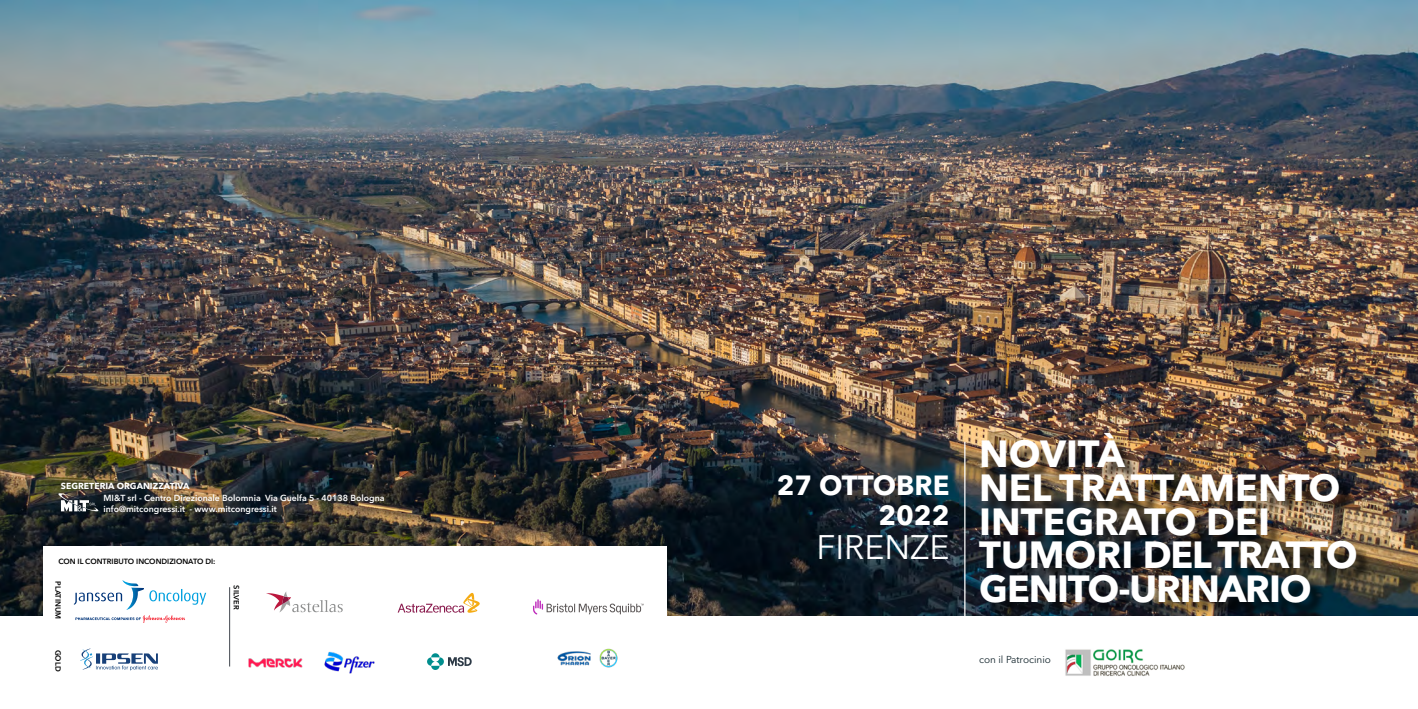
<style>
.page{position:relative;width:1418px;height:709px;background:#fff}
.page>*{position:absolute;margin:0;border:0;box-sizing:border-box;transform-origin:0 0}
.t1{font:700 37.5px/33.8px "Avenir Next LT Pro";letter-spacing:-.01em;color:#fff}
.t2{font:33.75px "Avenir Next LT Pro";color:#fff}
.t3{font:700 27.5px/30px "Avenir Next LT Pro";color:#fff;text-align:right}
.t4{font:10px "Avenir Next LT Pro";color:#13252c}
.t5{font:600 8.75px/11.2px "Avenir Next LT Pro";color:#fff}
.t6{font:700 8.75px "Avenir Next LT Pro";color:#fff}
.t7{font:600 7.5px "Avenir Next LT Pro";color:#000}
</style>
<div class="page">
<img style="left:0;top:0;width:1417px;height:615px">
<div style="left:981px;top:434px;width:391px;height:184px;background:#000;opacity:.75"></div>
<img style="left:1065px;top:649px;width:120px;height:27px">
<hr style="left:964px;top:442px;width:1px;height:224px;background:#fff">
<svg style="left:58px;top:492px;width:41px;height:20px"></svg>
<div style="left:43px;top:546px;width:623px;height:144px;background:#fff"></div>
<img style="left:248px;top:651px;width:127px;height:23px">
<svg style="left:266px;top:591px;width:77px;height:21px"></svg>
<svg style="left:427px;top:653px;width:44px;height:17px"></svg>
<img style="left:557px;top:648px;width:61px;height:20px">
<svg style="left:398px;top:593px;width:81px;height:19px"></svg>
<svg style="left:74px;top:580px;width:132px;height:43px"></svg>
<hr style="left:229px;top:587px;width:1px;height:79px;background:#41464e">
<svg style="left:80px;top:648px;width:78px;height:22px"></svg>
<svg style="left:533px;top:599px;width:110px;height:15px"></svg>
<p class="t6" style="left:61px;top:481px;width:130px">SEGRETERIA ORGANIZZATIVA</p>
<p class="t5" style="left:103px;top:492px;width:283px">MI&amp;T srl - Centro Direzionale Bolomnia Via Guelfa 5 - 40138 Bologna info@mitcongressi.it - www.mitcongressi.it</p>
<p class="t7" style="left:58px;top:556px;width:159px">CON IL CONTRIBUTO INCONDIZIONATO DI:</p>
<p class="t7" style="left:63px;top:581px;width:39px;rotate:90deg">PLATINUM</p>
<p class="t7" style="left:63px;top:649px;width:23px;rotate:90deg">GOLD</p>
<p class="t7" style="left:241px;top:585px;width:26px;rotate:90deg">SILVER</p>
<h3 class="t3" style="left:776px;top:470px;width:174px">27 OTTOBRE<br>2022</h3>
<h2 class="t2" style="left:816px;top:527px;width:135px">FIRENZE</h2>
<h1 class="t1" style="left:979px;top:436px;width:380px">NOVITÀ<br>NEL TRATTAMENTO<br>INTEGRATO DEI<br>TUMORI DEL TRATTO<br>GENITO-URINARIO</h1>
<p class="t4" style="left:979px;top:654px;width:73px">con il Patrocinio</p>
</div>
